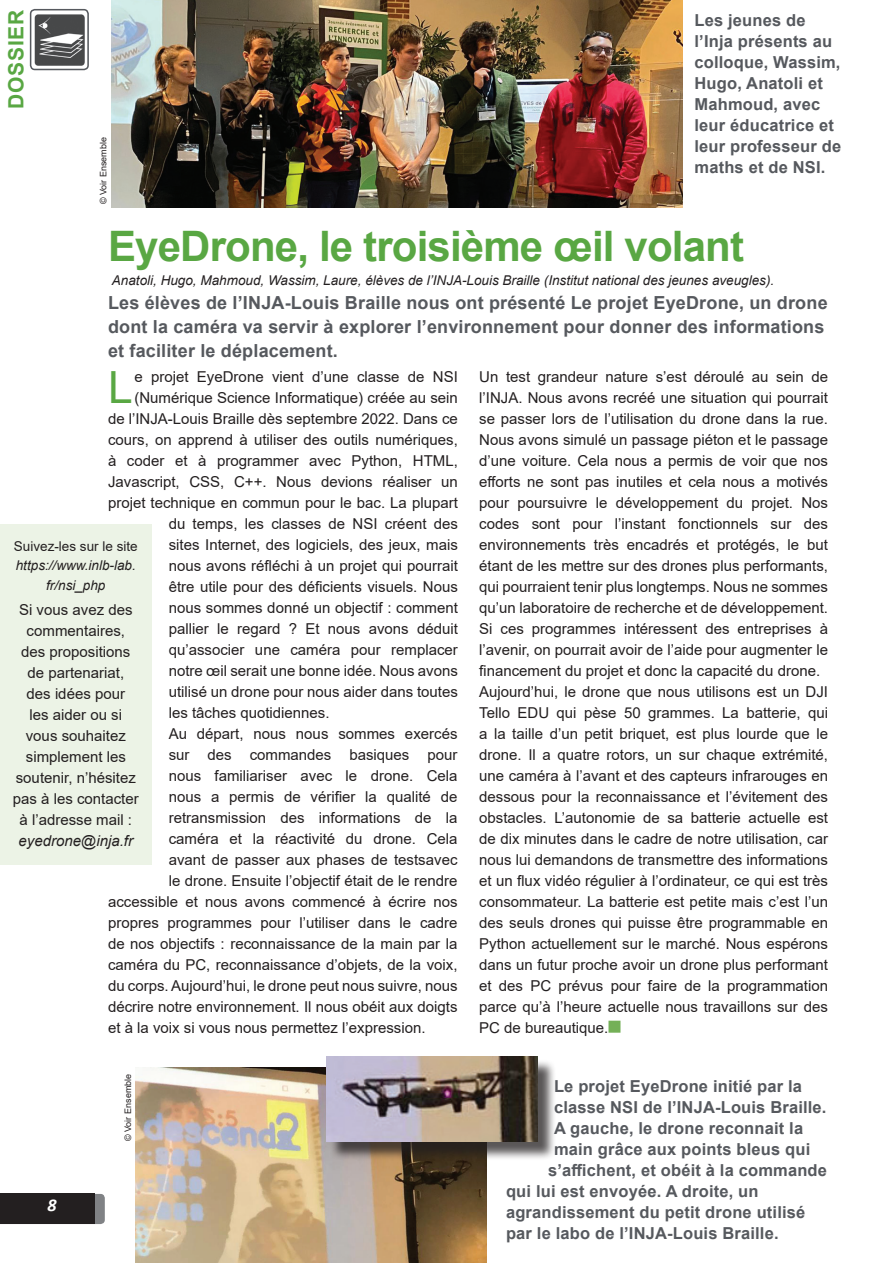
<style>
.page{position:relative;width:893px;height:1263px;background:#fff}
.page>*{position:absolute;margin:0;border:0;box-sizing:border-box;transform-origin:0 0}
.t1{font:44.4px "Arial";color:#59a743}
.t2{font:700 42px "Arial";letter-spacing:-.02em;color:#59a743}
.t3{font:700 21px "Arial";letter-spacing:.035em;color:#59a743}
.t4{font:700 18px/24px "Arial";letter-spacing:.01em;color:#56595e}
.t5{font:italic 700 18px "Calibri";color:#fff}
.t6{font:700 16.5px/21px "Arial";letter-spacing:.01em;color:#56595e}
.t7{font:15px/21px "Arial";color:#231f20}
.t8{font:italic 15px "Arial";color:#231f20}
.t9{font:italic 13.5px/19.5px "Arial";color:#231f20;text-align:center}
.t10{font:13.5px "Arial";color:#231f20}
.t11{font:9px "Arial";color:#231f20}
</style>
<div class="page">
<svg style="left:0;top:1194px;width:105px;height:30px"></svg>
<div style="left:0;top:1193px;width:94px;height:30px;background:#231f20"></div>
<img style="left:34px;top:14px;width:51px;height:52px">
<div style="left:30px;top:9px;width:59px;height:61px;border:2px solid #56595e;border-radius:4px"></div>
<div style="left:608px;top:1021px;width:12px;height:12px;background:#74b057;border:1px solid #74b057"></div>
<div style="left:0;top:525px;width:152px;height:340px;background:#ecf3e6"></div>
<img style="left:136px;top:1068px;width:350px;height:195px">
<div style="left:329px;top:1059px;width:227px;height:101px;background:#231f20;opacity:.75"></div>
<img style="left:327px;top:1057px;width:210px;height:85px">
<img style="left:112px;top:0;width:571px;height:208px">
<h3 class="t3" style="left:1px;top:109px;width:100px;rotate:-90deg">Dossier</h3>
<p class="t11" style="left:97px;top:204px;width:69px;rotate:-90deg">© Voir Ensemble</p>
<p class="t6" style="left:694px;top:9px;width:148px">Les jeunes de l’Inja présents au colloque, Wassim,<br>Hugo, Anatoli et<br>Mahmoud, avec leur éducatrice et leur professeur de maths et de NSI .</p>
<h2 class="t2" style="left:108px;top:216px;width:638px">EyeDrone, le troisième œil volant</h2>
<p class="t9" style="left:112px;top:271px;width:664px">Anatoli, Hugo, Mahmoud, Wassim, Laure, élèves de l’INJA-Louis Braille (Institut national des jeunes aveugles).</p>
<p class="t4" style="left:108px;top:291px;width:721px">Les élèves de l’INJA-Louis Braille nous ont présenté Le projet EyeDrone, un drone dont la caméra va servir à explorer l’environnement pour donner des informations et faciliter le déplacement.</p>
<h1 class="t1" style="left:108px;top:356px;width:26px">L</h1>
<p class="t7" style="left:134px;top:366px;width:325px">e projet EyeDrone vient d’une classe de NSI</p>
<p class="t7" style="left:134px;top:387px;width:325px">(Numérique Science Informatique) créée au sein</p>
<p class="t7" style="left:108px;top:408px;width:351px">de l’INJA-Louis Braille dès septembre 2022. Dans ce</p>
<p class="t7" style="left:108px;top:429px;width:351px">cours, on apprend à utiliser des outils numériques,</p>
<p class="t7" style="left:108px;top:450px;width:351px">à coder et à programmer avec Python, HTML,</p>
<p class="t7" style="left:108px;top:471px;width:351px">Javascript, CSS, C++. Nous devions réaliser un</p>
<p class="t7" style="left:108px;top:492px;width:351px">projet technique en commun pour le bac. La plupart</p>
<p class="t7" style="left:169px;top:513px;width:291px">du temps, les classes de NSI créent des</p>
<p class="t7" style="left:169px;top:534px;width:291px">sites Internet, des logiciels, des jeux, mais</p>
<p class="t7" style="left:169px;top:555px;width:291px">nous avons réfléchi à un projet qui pourrait</p>
<p class="t7" style="left:169px;top:576px;width:291px">être utile pour des déficients visuels. Nous</p>
<p class="t7" style="left:169px;top:597px;width:291px">nous sommes donné un objectif : comment</p>
<p class="t7" style="left:169px;top:618px;width:291px">pallier le regard ? Et nous avons déduit</p>
<p class="t7" style="left:169px;top:639px;width:291px">qu’associer une caméra pour remplacer</p>
<p class="t7" style="left:169px;top:660px;width:291px">notre œil serait une bonne idée. Nous avons</p>
<p class="t7" style="left:169px;top:681px;width:291px">utilisé un drone pour nous aider dans toutes</p>
<p class="t7" style="left:169px;top:702px;width:162px">les tâches quotidiennes.</p>
<p class="t7" style="left:169px;top:723px;width:290px">Au départ, nous nous sommes exercés</p>
<p class="t7" style="left:169px;top:744px;width:290px">sur des commandes basiques pour</p>
<p class="t7" style="left:169px;top:765px;width:290px">nous familiariser avec le drone. Cela</p>
<p class="t7" style="left:169px;top:786px;width:290px">nous a permis de vérifier la qualité de</p>
<p class="t7" style="left:169px;top:807px;width:290px">retransmission des informations de la</p>
<p class="t7" style="left:169px;top:828px;width:290px">caméra et la réactivité du drone. Cela</p>
<p class="t7" style="left:169px;top:849px;width:290px">avant de passer aux phases de testsavec</p>
<p class="t7" style="left:169px;top:870px;width:290px">le drone. Ensuite l’objectif était de le rendre</p>
<p class="t7" style="left:108px;top:891px;width:351px">accessible et nous avons commencé à écrire nos</p>
<p class="t7" style="left:108px;top:912px;width:351px">propres programmes pour l’utiliser dans le cadre</p>
<p class="t7" style="left:108px;top:933px;width:351px">de nos objectifs : reconnaissance de la main par la</p>
<p class="t7" style="left:108px;top:954px;width:351px">caméra du PC, reconnaissance d’objets, de la voix,</p>
<p class="t7" style="left:108px;top:975px;width:351px">du corps. Aujourd’hui, le drone peut nous suivre, nous</p>
<p class="t7" style="left:108px;top:996px;width:351px">décrire notre environnement. Il nous obéit aux doigts</p>
<p class="t7" style="left:108px;top:1017px;width:319px">et à la voix si vous nous permettez l’expression.</p>
<p class="t10" style="left:14px;top:537px;width:125px">Suivez-les sur le site</p>
<p class="t9" style="left:16px;top:556px;width:122px">https://www.inlb-lab. fr/nsi_php</p>
<p class="t7" style="left:13px;top:599px;width:127px;text-align:center">Si vous avez des commentaires, des propositions de partenariat,<br>des idées pour<br>les aider ou si vous souhaitez simplement les soutenir, n’hésitez pas à les contacter à l’adresse mail :</p>
<p class="t8" style="left:19px;top:831px;width:116px">eyedrone@inja.fr</p>
<p class="t5" style="left:48px;top:1192px;width:11px">8</p>
<p class="t11" style="left:122px;top:1141px;width:69px;rotate:-90deg">© Voir Ensemble</p>
<p class="t7" style="left:479px;top:366px;width:350px">Un test grandeur nature s’est déroulé au sein de l’INJA. Nous avons recréé une situation qui pourrait se passer lors de l’utilisation du drone dans la rue.<br>Nous avons simulé un passage piéton et le passage d’une voiture. Cela nous a permis de voir que nos efforts ne sont pas inutiles et cela nous a motivés pour poursuivre le développement du projet. Nos codes sont pour l’instant fonctionnels sur des environnements très encadrés et protégés, le but étant de les mettre sur des drones plus performants, qui pourraient tenir plus longtemps. Nous ne sommes qu’un laboratoire de recherche et de développement.<br>Si ces programmes intéressent des entreprises à l’avenir, on pourrait avoir de l’aide pour augmenter le financement du projet et donc la capacité du drone.<br>Aujourd’hui, le drone que nous utilisons est un DJI Tello EDU qui pèse 50 grammes. La batterie, qui a la taille d’un petit briquet, est plus lourde que le drone. Il a quatre rotors, un sur chaque extrémité, une caméra à l’avant et des capteurs infrarouges en dessous pour la reconnaissance et l’évitement des obstacles. L’autonomie de sa batterie actuelle est de dix minutes dans le cadre de notre utilisation, car nous lui demandons de transmettre des informations et un flux vidéo régulier à l’ordinateur, ce qui est très consommateur. La batterie est petite mais c’est l’un des seuls drones qui puisse être programmable en Python actuellement sur le marché. Nous espérons dans un futur proche avoir un drone plus performant et des PC prévus pour faire de la programmation parce qu’à l’heure actuelle nous travaillons sur des PC de bureautique.</p>
<p class="t6" style="left:554px;top:1076px;width:250px">Le projet EyeDrone initié par la</p>
<p class="t6" style="left:554px;top:1097px;width:274px">classe NSI de l’INJA-Louis Braille.</p>
<p class="t6" style="left:554px;top:1118px;width:251px">A gauche, le drone reconnait la</p>
<p class="t6" style="left:554px;top:1139px;width:258px">main grâce aux points bleus qui</p>
<p class="t6" style="left:548px;top:1160px;width:280px">s’affichent, et obéit à la commande</p>
<p class="t6" style="left:506px;top:1181px;width:254px">qui lui est envoyée. A droite, un</p>
<p class="t6" style="left:506px;top:1202px;width:301px">agrandissement du petit drone utilisé</p>
<p class="t6" style="left:506px;top:1223px;width:274px">par le labo de l’INJA-Louis Braille.</p>
</div>
